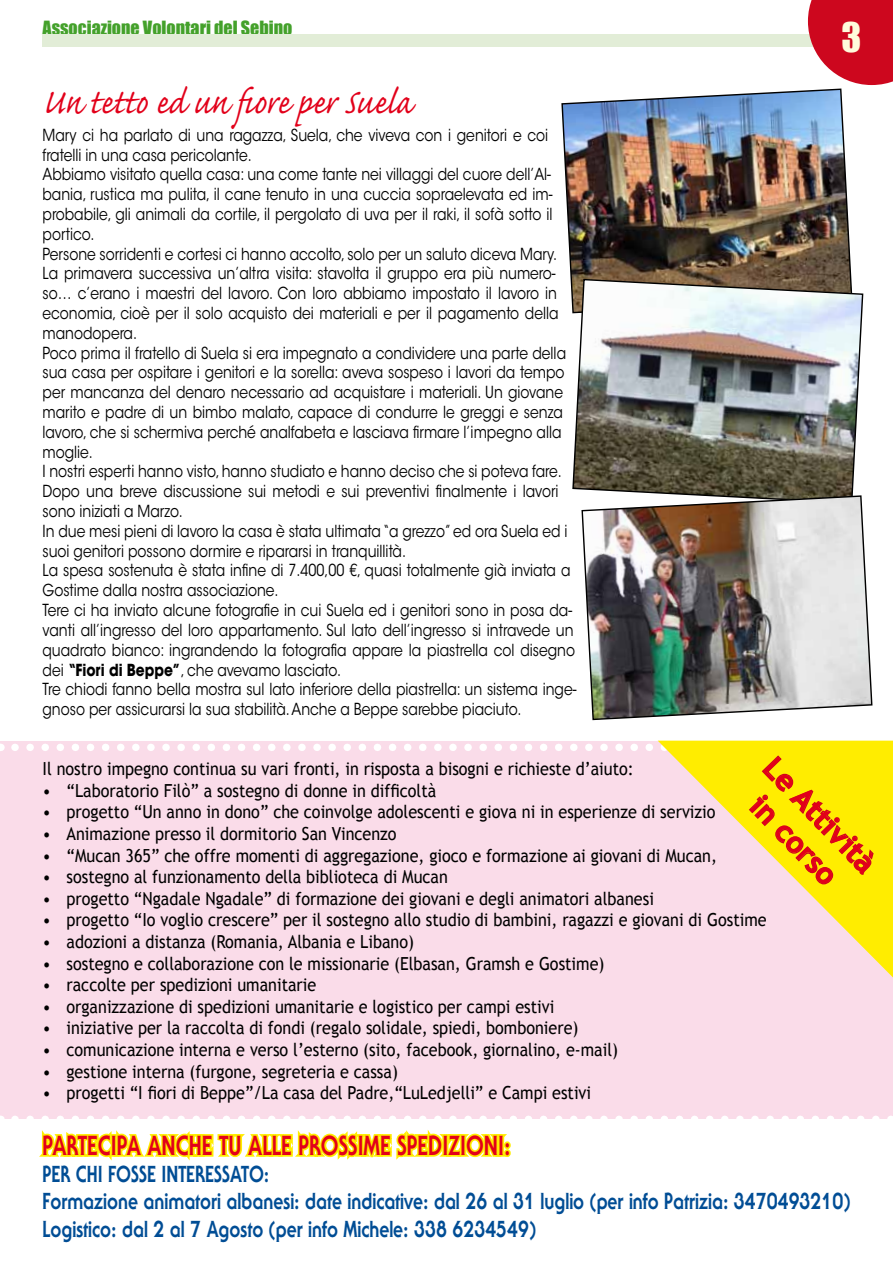
<style>
.page{position:relative;width:893px;height:1263px;background:#fff}
.page>*{position:absolute;margin:0;border:0;box-sizing:border-box;transform-origin:0 0}
.t1{font:45px "Caflisch Script";letter-spacing:-.005em;color:#e2001a;scale:.9 1}
.t2{font:37.5px "Impact";color:#fffbdb}
.t3{font:700 30px/36px "Trebuchet MS";color:#e2001a;text-align:center}
.t4{font:800 27px "Serif Gothic Std";color:#e2001a;scale:.79 1}
.t5{font:800 22.65px/27.2px "Serif Gothic Std";color:#004d95;scale:.79 1}
.t6{font:18px "Trebuchet MS";color:#000;scale:.9 1}
.t7{font:18px "Impact";color:#44a12b}
.t8{font:16.5px/19.8px "ITC Avant Garde Std";color:#000;scale:.84 1}
.s1{font-weight:700}
</style>
<div class="page">
<div style="left:43px;top:34px;width:807px;height:13px;background:#e2edd7"></div>
<svg style="left:808px;top:0;width:85px;height:85px;background:#d3263a"></svg>
<img style="left:561px;top:88px;width:291px;height:217px">
<img style="left:572px;top:278px;width:292px;height:217px">
<img style="left:581px;top:495px;width:292px;height:226px">
<div style="left:0;top:741px;width:893px;height:378px;background:#fadce9"></div>
<svg style="left:658px;top:741px;width:235px;height:236px"></svg>
<svg style="left:15px;top:744px;width:878px;height:141px"></svg>
<svg style="left:15px;top:1115px;width:878px;height:46px"></svg>
<div style="left:504px;top:1149px;width:7px;height:8px;border:3px solid #ffed00;border-radius:50%"></div>
<div style="left:504px;top:1141px;width:7px;height:8px;border:3px solid #ffed00;border-radius:50%"></div>
<p class="t7" style="left:43px;top:14px;width:251px">Associazione Volontari del Sebino</p>
<h2 class="t2" style="left:841px;top:9px;width:21px">3</h2>
<h1 class="t1" style="left:43px;top:79px;width:411px">Un tetto ed un fiore per Suela</h1>
<p class="t8" style="left:43px;top:125px;width:637px">Mary ci ha parlato di una ragazza, Suela, che viveva con i genitori e coi fratelli in una casa pericolante.<br>Abbiamo visitato quella casa: una come tante nei villaggi del cuore dell’Al&shy;bania, rustica ma pulita, il cane tenuto in una cuccia sopraelevata ed im&shy;probabile, gli animali da cortile, il pergolato di uva per il raki, il sofà sotto il portico.<br>Persone sorridenti e cortesi ci hanno accolto, solo per un saluto diceva Mary.<br>La primavera successiva un’altra visita: stavolta il gruppo era più numero&shy;so… c’erano i maestri del lavoro. Con loro abbiamo impostato il lavoro in economia, cioè per il solo acquisto dei materiali e per il pagamento della manodopera.<br>Poco prima il fratello di Suela si era impegnato a condividere una parte della sua casa per ospitare i genitori e la sorella: aveva sospeso i lavori da tempo per mancanza del denaro necessario ad acquistare i materiali. Un giovane marito e padre di un bimbo malato, capace di condurre le greggi e senza lavoro, che si schermiva perché analfabeta e lasciava firmare l’impegno alla moglie.<br>I nostri esperti hanno visto, hanno studiato e hanno deciso che si poteva fare.<br>Dopo una breve discussione sui metodi e sui preventivi finalmente i lavori sono iniziati a Marzo.<br>In due mesi pieni di lavoro la casa è stata ultimata “a grezzo” ed ora Suela ed i suoi genitori possono dormire e ripararsi in tranquillità.<br>La spesa sostenuta è stata infine di 7.400,00 €, quasi totalmente già inviata a Gostime dalla nostra associazione.<br>Tere ci ha inviato alcune fotografie in cui Suela ed i genitori sono in posa da&shy;vanti all’ingresso del loro appartamento. Sul lato dell’ingresso si intravede un quadrato bianco: ingrandendo la fotografia appare la piastrella col disegno dei <span class="s1">“Fiori di Beppe”</span>, che avevamo lasciato.<br>Tre chiodi fanno bella mostra sul lato inferiore della piastrella: un sistema inge&shy;gnoso per assicurarsi la sua stabilità. Anche a Beppe sarebbe piaciuto.</p>
<h3 class="t3" style="left:782px;top:750px;width:148px;rotate:46deg">Le Attività in corso</h3>
<p class="t6" style="left:43px;top:758px;width:658px">Il nostro impegno continua su vari fronti, in risposta a bisogni e richieste d’aiuto:</p>
<p class="t6" style="left:43px;top:780px;width:439px">• “Laboratorio Filò” a sostegno di donne in difficoltà</p>
<p class="t6" style="left:43px;top:801px;width:749px">• progetto “Un anno in dono” che coinvolge adolescenti e giova ni in esperienze di servizio</p>
<p class="t6" style="left:43px;top:823px;width:395px">• Animazione presso il dormitorio San Vincenzo</p>
<p class="t6" style="left:43px;top:845px;width:751px">• “Mucan 365” che offre momenti di aggregazione, gioco e formazione ai giovani di Mucan,</p>
<p class="t6" style="left:43px;top:866px;width:452px">• sostegno al funzionamento della biblioteca di Mucan</p>
<p class="t6" style="left:43px;top:888px;width:681px">• progetto “Ngadale Ngadale” di formazione dei giovani e degli animatori albanesi</p>
<p class="t6" style="left:43px;top:909px;width:806px">• progetto “Io voglio crescere” per il sostegno allo studio di bambini, ragazzi e giovani di Gostime</p>
<p class="t6" style="left:43px;top:931px;width:414px">• adozioni a distanza (Romania, Albania e Libano)</p>
<p class="t6" style="left:43px;top:953px;width:626px">• sostegno e collaborazione con le missionarie (Elbasan, Gramsh e Gostime)</p>
<p class="t6" style="left:43px;top:974px;width:306px">• raccolte per spedizioni umanitarie</p>
<p class="t6" style="left:43px;top:996px;width:570px">• organizzazione di spedizioni umanitarie e logistico per campi estivi</p>
<p class="t6" style="left:43px;top:1017px;width:597px">• iniziative per la raccolta di fondi (regalo solidale, spiedi, bomboniere)</p>
<p class="t6" style="left:43px;top:1039px;width:641px">• comunicazione interna e verso l’esterno (sito, facebook, giornalino, e-mail)</p>
<p class="t6" style="left:43px;top:1061px;width:396px">• gestione interna (furgone, segreteria e cassa)</p>
<p class="t6" style="left:43px;top:1082px;width:611px">• progetti “I fiori di Beppe”/La casa del Padre,“LuLedjelli” e Campi estivi</p>
<h3 class="t4" style="left:43px;top:1129px;width:594px">PARTECIPA ANCHE TU ALLE PROSSIME SPEDIZIONI:</h3>
<h3 class="t5" style="left:43px;top:1160px;width:1024px">PER CHI FOSSE INTERESSATO:<br>Formazione animatori albanesi: date indicative: dal 26 al 31 luglio (per info Patrizia: 3470493210)<br>Logistico: dal 2 al 7 Agosto (per info Michele: 338 6234549)</h3>
</div>
